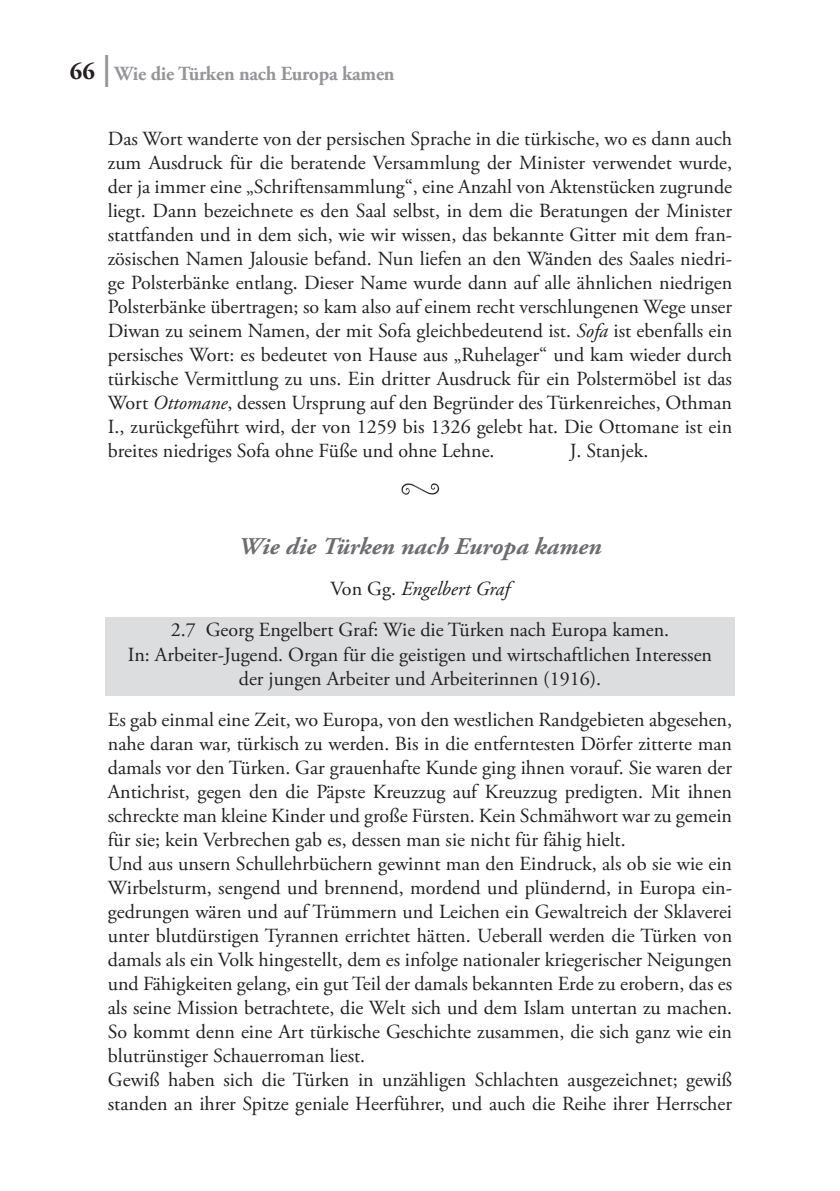
<style>
.page{position:relative;width:840px;height:1191px;background:#fff}
.page>*{position:absolute;margin:0;border:0;box-sizing:border-box;transform-origin:0 0}
.t1{font:italic 700 24px "Adobe Garamond Pro";color:#6c6d70}
.t2{font:20px/24px "Adobe Garamond Pro";color:#231f20;text-align:center}
.t3{font:700 20px "Adobe Garamond Pro";letter-spacing:-.01em;color:#939598}
.s1{font-size:24px;color:#231f20}
.s2{font-size:32px}
.s3{font-style:italic}
</style>
<div class="page">
<div style="left:105px;top:617px;width:629px;height:78px;background:#dcdddf"></div>
<img style="left:401px;top:483px;width:39px;height:12px">
<p class="t3" style="left:70px;top:62px;width:326px"><span class="s1">66</span> <span class="s2">|</span> Wie die Türken nach Europa kamen</p>
<p class="t2" style="left:108px;top:127px;width:625px;text-align:justify">Das Wort wanderte von der persischen Sprache in die türkische, wo es dann auch zum Ausdruck für die beratende Versammlung der Minister verwendet wurde, der ja immer eine „Schriftensammlung“, eine Anzahl von Aktenstücken zugrunde liegt. Dann bezeichnete es den Saal selbst, in dem die Beratungen der Minister stattfanden und in dem sich, wie wir wissen, das bekannte Gitter mit dem fran&shy;zösischen Namen Jalousie befand. Nun liefen an den Wänden des Saales niedri&shy;ge Polsterbänke entlang. Dieser Name wurde dann auf alle ähnlichen niedrigen Polsterbänke übertragen; so kam also auf einem recht verschlungenen Wege unser Diwan zu seinem Namen, der mit Sofa gleichbedeutend ist. <span class="s3">Sofa</span> ist ebenfalls ein persisches Wort: es bedeutet von Hause aus „Ruhelager“ und kam wieder durch türkische Vermittlung zu uns. Ein dritter Ausdruck für ein Polstermöbel ist das Wort <span class="s3">Ottomane</span>, dessen Ursprung auf den Begründer des Türkenreiches, Othman I., zurückgeführt wird, der von 1259 bis 1326 gelebt hat. Die Ottomane ist ein breites niedriges Sofa ohne Füße und ohne Lehne.</p>
<p class="t2" style="left:569px;top:439px;width:80px">J. Stanjek.</p>
<p class="t1" style="left:238px;top:533px;width:364px">Wie die Türken nach Europa kamen</p>
<p class="t2" style="left:170px;top:569px;width:500px;line-height:41px">Von Gg. <span class="s3">Engelbert Graf<br></span>2.7 Georg Engelbert Graf: Wie die Türken nach Europa kamen.</p>
<p class="t2" style="left:128px;top:643px;width:585px">In: Arbeiter-Jugend. Organ für die geistigen und wirtschaftlichen Interessen der jungen Arbeiter und Arbeiterinnen (1916).</p>
<p class="t2" style="left:108px;top:708px;width:625px;text-align:left">Es gab einmal eine Zeit, wo Europa, von den westlichen Randgebieten abgesehen, nahe daran war, türkisch zu werden. Bis in die entferntesten Dörfer zitterte man damals vor den Türken. Gar grauenhafte Kunde ging ihnen vorauf. Sie waren der Antichrist, gegen den die Päpste Kreuzzug auf Kreuzzug predigten. Mit ihnen schreckte man kleine Kinder und große Fürsten. Kein Schmähwort war zu gemein für sie; kein Verbrechen gab es, dessen man sie nicht für fähig hielt.<br>Und aus unsern Schullehrbüchern gewinnt man den Eindruck, als ob sie wie ein Wirbelsturm, sengend und brennend, mordend und plündernd, in Europa ein&shy;gedrungen wären und auf Trümmern und Leichen ein Gewaltreich der Sklaverei unter blutdürstigen Tyrannen errichtet hätten. Ueberall werden die Türken von damals als ein Volk hingestellt, dem es infolge nationaler kriegerischer Neigungen und Fähigkeiten gelang, ein gut Teil der damals bekannten Erde zu erobern, das es als seine Mission betrachtete, die Welt sich und dem Islam untertan zu machen.<br>So kommt denn eine Art türkische Geschichte zusammen, die sich ganz wie ein blutrünstiger Schauerroman liest.<br>Gewiß haben sich die Türken in unzähligen Schlachten ausgezeichnet; gewiß standen an ihrer Spitze geniale Heerführer, und auch die Reihe ihrer Herrscher</p>
</div>
